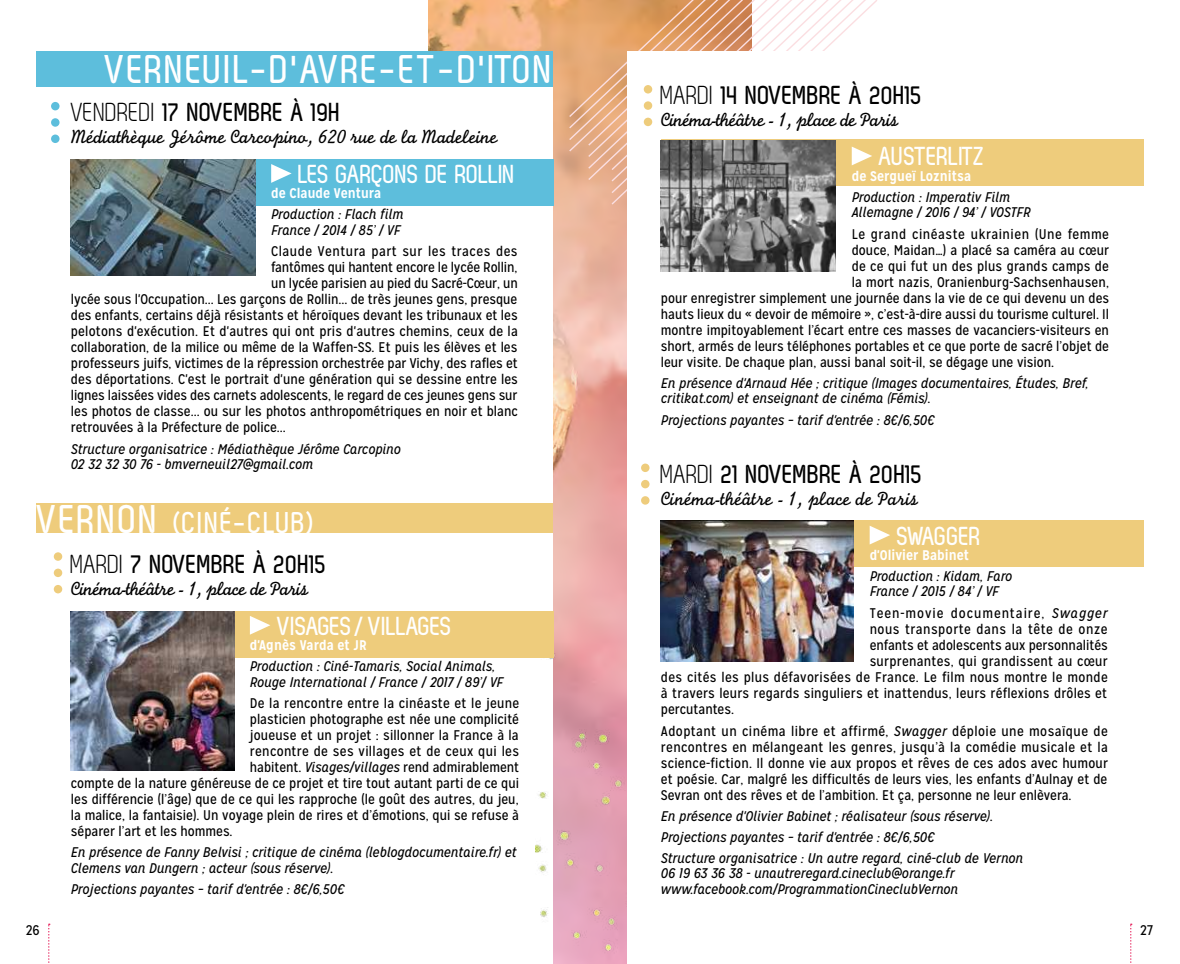
<style>
.page{position:relative;width:1180px;height:964px;background:#fff}
.page>*{position:absolute;margin:0;border:0;box-sizing:border-box;transform-origin:0 0}
.t1{font:700 40px "Zag";letter-spacing:.025em;color:#fff}
.t2{font:700 30px "Zag";letter-spacing:.05em;color:#fff}
.t3{font:700 26px "Zag";color:#000}
.t4{font:700 26px "Zag";letter-spacing:-.01em;color:#fff}
.t5{font:700 26px "Zag";letter-spacing:-.03em;color:#fff}
.t6{font:20px "Monoline Script MT Std";letter-spacing:-.01em;color:#000}
.t7{font:20px "Monoline Script MT Std";letter-spacing:-.03em;color:#000}
.t8{font:14px/16px "Mission Gothic";color:#000;text-align:justify}
.t9{font:italic 14px/15.4px "Mission Gothic";color:#000}
.t10{font:14px "Mission Gothic";letter-spacing:.025em;color:#000}
.t11{font:14px "Mission Gothic";letter-spacing:.02em;color:#000}
.t12{font:700 14px "Mission Gothic";color:#fff}
.t13{font:14px "Mission Gothic";letter-spacing:.035em;color:#000}
.t14{font:14px "Mission Gothic";letter-spacing:.04em;color:#000}
.t15{font:14px "Mission Gothic";letter-spacing:.065em;color:#000}
.s1{font-family:"Zag Normal";font-weight:400}
.s2{font-size:40px}
.s3{font-style:italic}
</style>
<div class="page">
<img style="left:428px;top:0;width:198px;height:653px">
<div style="left:37px;top:51px;width:516px;height:913px;background:#fff"></div>
<img style="left:535px;top:653px;width:91px;height:311px">
<div style="left:660px;top:140px;width:482px;height:46px;background:#eecc7c"></div>
<img style="left:660px;top:181px;width:175px;height:90px">
<svg style="left:567px;top:0;width:305px;height:181px"></svg>
<div style="left:37px;top:504px;width:516px;height:29px;background:#eecc7c"></div>
<div style="left:71px;top:611px;width:482px;height:46px;background:#eecc7c"></div>
<svg style="left:250px;top:616px;width:20px;height:19px"></svg>
<svg style="left:54px;top:552px;width:8px;height:41px"></svg>
<img style="left:71px;top:611px;width:163px;height:159px">
<div style="left:660px;top:521px;width:482px;height:46px;background:#eecc7c"></div>
<svg style="left:869px;top:526px;width:21px;height:18px"></svg>
<svg style="left:641px;top:463px;width:8px;height:42px"></svg>
<img style="left:660px;top:521px;width:193px;height:140px">
<div style="left:71px;top:159px;width:482px;height:46px;background:#5dbedc"></div>
<svg style="left:271px;top:164px;width:20px;height:19px"></svg>
<div style="left:37px;top:51px;width:516px;height:35px;background:#5dbedc"></div>
<svg style="left:51px;top:102px;width:8px;height:41px"></svg>
<img style="left:71px;top:159px;width:184px;height:117px">
<svg style="left:48px;top:923px;width:2px;height:40px"></svg>
<svg style="left:1130px;top:923px;width:1px;height:40px"></svg>
<h1 class="t1" style="left:105px;top:48px;width:400px">VERNEUIL-D'AVRE-ET-D'ITON</h1>
<h3 class="t3" style="left:71px;top:98px;width:271px"><span class="s1">VENDREDI</span> 17 NOVEMBRE À 19H</h3>
<h3 class="t6" style="left:71px;top:124px;width:428px">Médiathèque Jérôme Carcopino, 620 rue de la Madeleine</h3>
<h3 class="t4" style="left:298px;top:160px;width:218px">LES GARÇONS DE ROLLIN</h3>
<p class="t12" style="left:271px;top:185px;width:111px">de Claude Ventura</p>
<p class="t9" style="left:271px;top:207px;width:134px">Production : Flach film<br>France / 2014 / 85’ / VF</p>
<p class="t13" style="left:271px;top:243px;width:248px">Claude Ventura part sur les traces des</p>
<p class="t8" style="left:271px;top:260px;width:248px">fantômes qui hantent encore le lycée Rollin,</p>
<p class="t8" style="left:271px;top:276px;width:248px">un lycée parisien au pied du Sacré-Cœur, un</p>
<p class="t8" style="left:71px;top:292px;width:448px">lycée sous l'Occupation... Les garçons de Rollin... de très jeunes gens, presque</p>
<p class="t8" style="left:71px;top:308px;width:448px">des enfants, certains déjà résistants et héroïques devant les tribunaux et les</p>
<p class="t8" style="left:71px;top:324px;width:448px">pelotons d'exécution. Et d'autres qui ont pris d'autres chemins, ceux de la</p>
<p class="t8" style="left:71px;top:340px;width:448px">collaboration, de la milice ou même de la Waffen-SS. Et puis les élèves et les</p>
<p class="t8" style="left:71px;top:356px;width:448px">professeurs juifs, victimes de la répression orchestrée par Vichy, des rafles et</p>
<p class="t8" style="left:71px;top:372px;width:448px">des déportations. C'est le portrait d'une génération qui se dessine entre les</p>
<p class="t8" style="left:71px;top:388px;width:448px">lignes laissées vides des carnets adolescents, le regard de ces jeunes gens sur</p>
<p class="t8" style="left:71px;top:404px;width:448px">les photos de classe... ou sur les photos anthropométriques en noir et blanc</p>
<p class="t8" style="left:71px;top:420px;width:216px">retrouvées à la Préfecture de police...</p>
<p class="t9" style="left:71px;top:441px;width:331px">Structure organisatrice : Médiathèque Jérôme Carcopino<br>02 32 32 30 76 - bmverneuil27@gmail.com</p>
<h2 class="t2" style="left:37px;top:506px;width:280px"><span class="s2">VERNON</span> (CINÉ-CLUB)</h2>
<h3 class="t3" style="left:71px;top:549px;width:257px"><span class="s1">MARDI</span> 7 NOVEMBRE À 20H15</h3>
<h3 class="t7" style="left:71px;top:576px;width:239px">Cinéma-théâtre - 1, place de Paris</h3>
<h3 class="t4" style="left:277px;top:611px;width:176px">VISAGES/VILLAGES</h3>
<p class="t12" style="left:250px;top:636px;width:118px">d'Agnès Varda et JR</p>
<p class="t9" style="left:250px;top:659px;width:254px">Production : Ciné-Tamaris, Social Animals,<br>Rouge International / France / 2017 / 89’/ VF</p>
<p class="t11" style="left:250px;top:695px;width:271px">De la rencontre entre la cinéaste et le jeune</p>
<p class="t8" style="left:250px;top:711px;width:271px">plasticien photographe est née une complicité</p>
<p class="t8" style="left:250px;top:727px;width:270px">joueuse et un projet : sillonner la France à la</p>
<p class="t10" style="left:250px;top:743px;width:270px">rencontre de ses villages et de ceux qui les</p>
<p class="t8" style="left:250px;top:759px;width:271px">habitent. <span class="s3">Visages/villages</span> rend admirablement</p>
<p class="t8" style="left:71px;top:775px;width:449px">compte de la nature généreuse de ce projet et tire tout autant parti de ce qui</p>
<p class="t8" style="left:71px;top:791px;width:449px">les différencie (l’âge) que de ce qui les rapproche (le goût des autres, du jeu,</p>
<p class="t8" style="left:71px;top:807px;width:449px">la malice, la fantaisie). Un voyage plein de rires et d’émotions, qui se refuse à</p>
<p class="t8" style="left:71px;top:823px;width:163px">séparer l’art et les hommes.</p>
<p class="t9" style="left:71px;top:845px;width:447px">En présence de Fanny Belvisi ; critique de cinéma (leblogdocumentaire.fr) et<br>Clemens van Dungern ; acteur (sous réserve).</p>
<p class="t9" style="left:71px;top:881px;width:275px">Projections payantes – tarif d'entrée : 8€/6,50€</p>
<h3 class="t3" style="left:660px;top:81px;width:263px"><span class="s1">MARDI</span> 14 NOVEMBRE À 20H15</h3>
<h3 class="t7" style="left:660px;top:108px;width:239px">Cinéma-théâtre - 1, place de Paris</h3>
<h3 class="t5" style="left:878px;top:142px;width:106px">AUSTERLITZ</h3>
<p class="t12" style="left:851px;top:167px;width:121px">de Sergueï Loznitsa</p>
<p class="t9" style="left:851px;top:189px;width:180px">Production : Imperativ Film<br>Allemagne / 2016 / 94’ / VOSTFR</p>
<p class="t14" style="left:851px;top:226px;width:259px">Le grand cinéaste ukrainien (Une femme</p>
<p class="t8" style="left:851px;top:242px;width:259px">douce, Maidan…) a placé sa caméra au cœur</p>
<p class="t8" style="left:851px;top:258px;width:259px">de ce qui fut un des plus grands camps de</p>
<p class="t8" style="left:851px;top:274px;width:259px">la mort nazis, Oranienburg-Sachsenhausen,</p>
<p class="t8" style="left:660px;top:290px;width:449px">pour enregistrer simplement une journée dans la vie de ce qui devenu un des</p>
<p class="t8" style="left:660px;top:306px;width:449px">hauts lieux du « devoir de mémoire », c’est-à-dire aussi du tourisme culturel. Il</p>
<p class="t8" style="left:660px;top:322px;width:449px">montre impitoyablement l’écart entre ces masses de vacanciers-visiteurs en</p>
<p class="t8" style="left:660px;top:338px;width:449px">short, armés de leurs téléphones portables et ce que porte de sacré l’objet de</p>
<p class="t8" style="left:660px;top:354px;width:395px">leur visite. De chaque plan, aussi banal soit-il, se dégage une vision.</p>
<p class="t9" style="left:660px;top:376px;width:429px">En présence d'Arnaud Hée ; critique (Images documentaires, Études, Bref, critikat.com) et enseignant de cinéma (Fémis).</p>
<p class="t9" style="left:660px;top:412px;width:275px">Projections payantes – tarif d'entrée : 8€/6,50€</p>
<h3 class="t3" style="left:660px;top:459px;width:264px"><span class="s1">MARDI</span> 21 NOVEMBRE À 20H15</h3>
<h3 class="t6" style="left:660px;top:486px;width:258px">Cinéma-théâtre - 1, place de Paris</h3>
<h3 class="t4" style="left:897px;top:521px;width:85px">SWAGGER</h3>
<p class="t12" style="left:869px;top:546px;width:101px">d'Olivier Babinet</p>
<p class="t9" style="left:869px;top:568px;width:144px">Production : Kidam, Faro<br>France / 2015 / 84’ / VF</p>
<p class="t15" style="left:869px;top:605px;width:239px">Teen-movie documentaire, <span class="s3">Swagger</span></p>
<p class="t13" style="left:869px;top:621px;width:239px">nous transporte dans la tête de onze</p>
<p class="t8" style="left:869px;top:637px;width:239px">enfants et adolescents aux personnalités</p>
<p class="t11" style="left:869px;top:653px;width:239px">surprenantes, qui grandissent au cœur</p>
<p class="t10" style="left:660px;top:669px;width:448px">des cités les plus défavorisées de France. Le film nous montre le monde</p>
<p class="t8" style="left:660px;top:685px;width:448px">à travers leurs regards singuliers et inattendus, leurs réflexions drôles et</p>
<p class="t8" style="left:660px;top:701px;width:75px">percutantes.</p>
<p class="t8" style="left:660px;top:723px;width:448px">Adoptant un cinéma libre et affirmé, <span class="s3">Swagger</span> déploie une mosaïque de rencontres en mélangeant les genres, jusqu’à la comédie musicale et la science-fiction. Il donne vie aux propos et rêves de ces ados avec humour et poésie. Car, malgré les difficultés de leurs vies, les enfants d’Aulnay et de Sevran ont des rêves et de l’ambition. Et ça, personne ne leur enlèvera.</p>
<p class="t9" style="left:660px;top:805px;width:363px;line-height:21px">En présence d'Olivier Babinet ; réalisateur (sous réserve).<br>Projections payantes – tarif d'entrée : 8€/6,50€<br>Structure organisatrice : Un autre regard, ciné-club de Vernon</p>
<p class="t9" style="left:660px;top:866px;width:299px">06 19 63 36 38 - unautreregard.cineclub@orange.fr www.facebook.com/ProgrammationCineclubVernon</p>
<p class="t8" style="left:26px;top:922px;width:16px">26</p>
<p class="t8" style="left:1140px;top:922px;width:14px">27</p>
</div>
